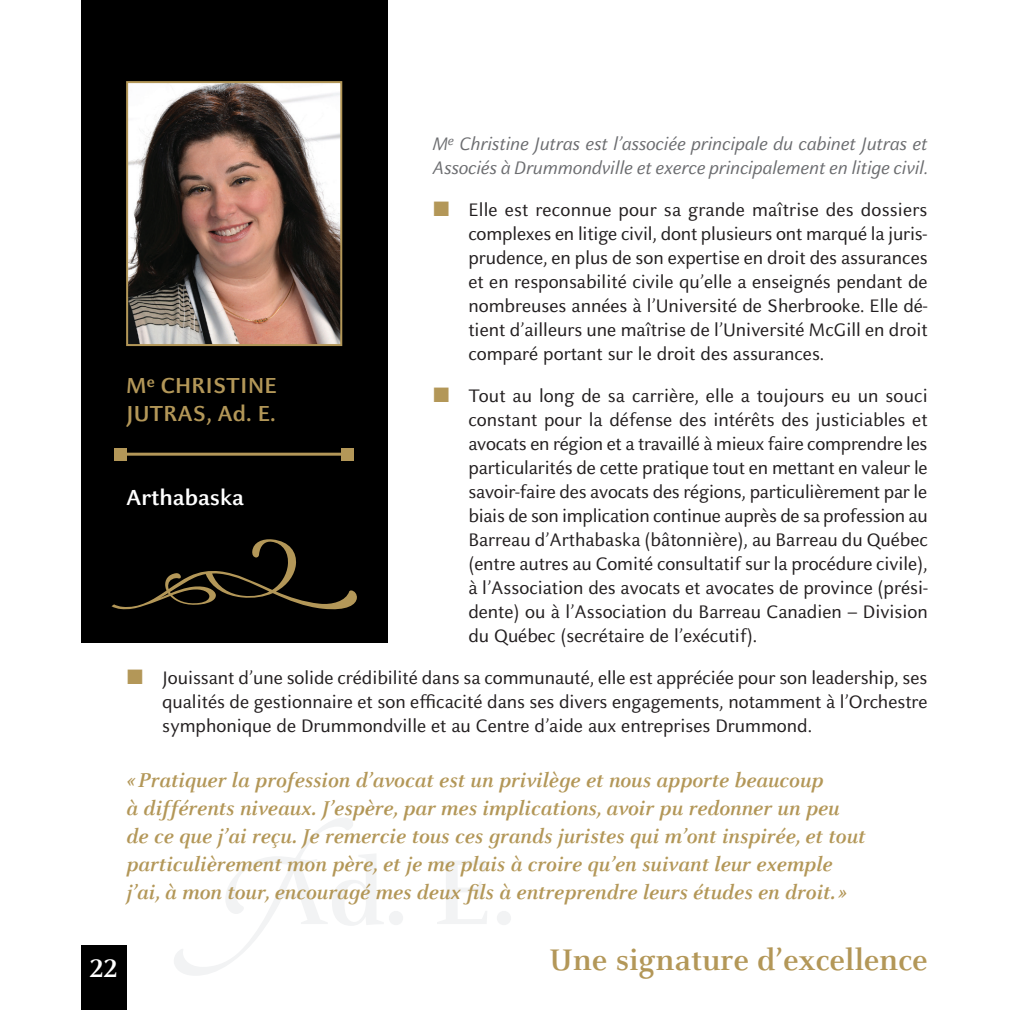
<style>
.page{position:relative;width:1010px;height:1010px;background:#fff}
.page>*{position:absolute;margin:0;border:0;box-sizing:border-box;transform-origin:0 0}
.t1{font:700 32.8px "Barreau";letter-spacing:.005em;color:#b39758}
.t2{font:700 28px "Barreau";color:#fff}
.t3{font:700 24px/28px "Barreau Sans";color:#b39758}
.t4{font:700 24px "Barreau Sans";color:#fff}
.t5{font:italic 700 22px/28px "Barreau";color:#b39758}
.t6{font:20px/24px "Barreau Sans";color:#231f20;text-align:justify}
.t7{font:italic 20px/24px "Barreau Sans";letter-spacing:-.01em;color:#6c6d70}
</style>
<div class="page">
<div style="left:81px;top:945px;width:45px;height:64px;background:#000"></div>
<div style="left:389px;top:910px;width:14px;height:15px;background:#f2f3f4;border-radius:50%"></div>
<svg style="left:437px;top:861px;width:50px;height:62px"></svg>
<div style="left:496px;top:910px;width:15px;height:15px;background:#f2f3f4;border-radius:50%"></div>
<svg style="left:174px;top:818px;width:210px;height:157px"></svg>
<div style="left:81px;top:0;width:306px;height:642px;background:#000"></div>
<hr style="left:120px;top:452px;width:228px;height:3px;background:#b39758">
<div style="left:114px;top:448px;width:12px;height:12px;background:#b39758"></div>
<div style="left:342px;top:448px;width:12px;height:12px;background:#b39758"></div>
<svg style="left:111px;top:539px;width:246px;height:71px"></svg>
<img style="left:129px;top:84px;width:210px;height:259px">
<div style="left:126px;top:81px;width:216px;height:265px;border:2px solid #b39758"></div>
<p class="t3" style="left:126px;top:371px;width:152px">M<sup>e</sup> CHRISTINE<br>JUTRAS, Ad. E.</p>
<p class="t4" style="left:126px;top:483px;width:119px">Arthabaska</p>
<p class="t7" style="left:432px;top:132px;width:497px">M<sup>e</sup> Christine Jutras est l’associée principale du cabinet Jutras et<br>Associés à Drummondville et exerce principalement en litige civil.</p>
<p class="t6" style="left:468px;top:198px;width:461px">Elle est reconnue pour sa grande maîtrise des dossiers complexes en litige civil, dont plusieurs ont marqué la juris&shy;prudence, en plus de son expertise en droit des assurances et en responsabilité civile qu’elle a enseignés pendant de nombreuses années à l’Université de Sherbrooke. Elle dé&shy;tient d’ailleurs une maîtrise de l’Université McGill en droit comparé portant sur le droit des assurances.</p>
<p class="t6" style="left:468px;top:384px;width:461px">Tout au long de sa carrière, elle a toujours eu un souci constant pour la défense des intérêts des justiciables et avocats en région et a travaillé à mieux faire comprendre les particularités de cette pratique tout en mettant en valeur le savoir-faire des avocats des régions, particulièrement par le biais de son implication continue auprès de sa profession au Barreau d’Arthabaska (bâtonnière), au Barreau du Québec (entre autres au Comité consultatif sur la procédure civile), à l’Association des avocats et avocates de province (prési&shy;dente) ou à l’Association du Barreau Canadien – Division du Québec (secrétaire de l’exécutif).</p>
<p class="t6" style="left:162px;top:665px;width:767px">Jouissant d’une solide crédibilité dans sa communauté, elle est appréciée pour son leadership, ses qualités de gestionnaire et son efficacité dans ses divers engagements, notamment à l’Orchestre symphonique de Drummondville et au Centre d’aide aux entreprises Drummond.</p>
<p class="t5" style="left:126px;top:765px;width:740px">«Pratiquer la profession d’avocat est un privilège et nous apporte beaucoup<br>à différents niveaux. J’espère, par mes implications, avoir pu redonner un peu de ce que j’ai reçu. Je remercie tous ces grands juristes qui m’ont inspirée, et tout particulièrement mon père, et je me plais à croire qu’en suivant leur exemple j’ai, à mon tour, encouragé mes deux fils à entreprendre leurs études en droit.»</p>
<h2 class="t2" style="left:90px;top:952px;width:29px">22</h2>
<h1 class="t1" style="left:549px;top:940px;width:380px">Une signature d’excellence</h1>
</div>
